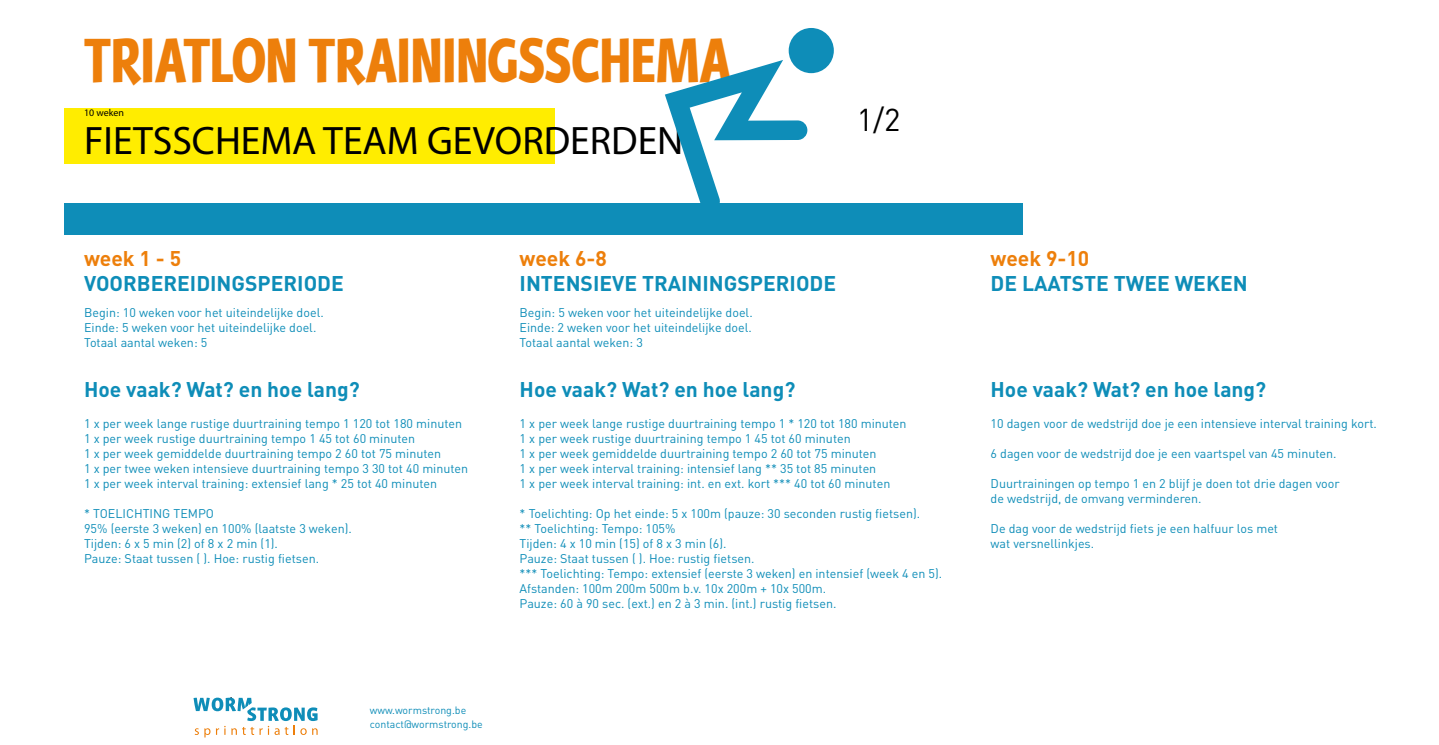
<style>
.page{position:relative;width:1439px;height:745px;background:#fff}
.page>*{position:absolute;margin:0;border:0;box-sizing:border-box;transform-origin:0 0}
.t1{font:900 66.25px "Arum Sans";color:#ed7f0b;scale:.71 1}
.t2{font:39.75px "Myriad Pro";color:#000}
.t3{font:31.25px "DIN";color:#000}
.t4{font:700 21px "DIN";color:#0e8db8}
.t5{font:700 21px "DIN";color:#ed7f0b}
.t6{font:12.5px/15px "DIN";color:#0e8db8}
.t7{font:10.62px "DIN";color:#0e8db8}
.t8{font:10px "Myriad Pro";color:#000}
</style>
<div class="page">
<div style="left:64px;top:108px;width:491px;height:56px;background:#ffed00"></div>
<svg style="left:665px;top:60px;width:142px;height:143px"></svg>
<div style="left:789px;top:28px;width:45px;height:45px;background:#0e8db8;border-radius:50%"></div>
<div style="left:64px;top:203px;width:959px;height:32px;background:#0e8db8"></div>
<svg style="left:194px;top:697px;width:124px;height:40px"></svg>
<h1 class="t1" style="left:84px;top:19px;width:913px">TRIATLON TRAININGSSCHEMA</h1>
<p class="t8" style="left:84px;top:106px;width:41px">10 weken</p>
<h3 class="t3" style="left:857px;top:100px;width:45px">1/2</h3>
<h2 class="t2" style="left:84px;top:116px;width:601px">FIETSSCHEMA TEAM GEVORDERDEN</h2>
<h3 class="t5" style="left:84px;top:245px;width:98px">week 1 - 5</h3>
<h3 class="t5" style="left:520px;top:245px;width:89px">week 6-8</h3>
<h3 class="t4" style="left:520px;top:269px;width:318px">INTENSIEVE TRAININGSPERIODE</h3>
<h3 class="t4" style="left:84px;top:269px;width:261px">VOORBEREIDINGSPERIODE</h3>
<p class="t6" style="left:84px;top:304px;width:241px">Begin: 10 weken voor het uiteindelijke doel.<br>Einde: 5 weken voor het uiteindelijke doel.<br>Totaal aantal weken: 5</p>
<p class="t6" style="left:520px;top:304px;width:235px;text-align:justify">Begin: 5 weken voor het uiteindelijke doel.<br>Einde: 2 weken voor het uiteindelijke doel.<br>Totaal aantal weken: 3</p>
<h3 class="t4" style="left:84px;top:375px;width:277px">Hoe vaak? Wat? en hoe lang?</h3>
<h3 class="t4" style="left:520px;top:375px;width:277px">Hoe vaak? Wat? en hoe lang?</h3>
<p class="t6" style="left:84px;top:415px;width:386px">1 x per week lange rustige duurtraining tempo 1 120 tot 180 minuten 1 x per week rustige duurtraining tempo 1 45 tot 60 minuten<br>1 x per week gemiddelde duurtraining tempo 2 60 tot 75 minuten<br>1 x per twee weken intensieve duurtraining tempo 3 30 tot 40 minuten 1 x per week interval training: extensief lang * 25 tot 40 minuten</p>
<p class="t6" style="left:84px;top:505px;width:269px">* TOELICHTING TEMPO<br>95% (eerste 3 weken) en 100% (laatste 3 weken).<br>Tijden: 6 x 5 min (2) of 8 x 2 min (1).<br>Pauze: Staat tussen ( ). Hoe: rustig fietsen.</p>
<p class="t6" style="left:520px;top:415px;width:388px">1 x per week lange rustige duurtraining tempo 1 * 120 tot 180 minuten 1 x per week rustige duurtraining tempo 1 45 tot 60 minuten<br>1 x per week gemiddelde duurtraining tempo 2 60 tot 75 minuten<br>1 x per week interval training: intensief lang ** 35 tot 85 minuten<br>1 x per week interval training: int. en ext. kort *** 40 tot 60 minuten</p>
<p class="t6" style="left:520px;top:505px;width:424px">* Toelichting: Op het einde: 5 x 100m (pauze: 30 seconden rustig fietsen).<br>** Toelichting: Tempo: 105%<br>Tijden: 4 x 10 min (15) of 8 x 3 min (6).<br>Pauze: Staat tussen ( ). Hoe: rustig fietsen.<br>*** Toelichting: Tempo: extensief (eerste 3 weken) en intensief (week 4 en 5).<br>Afstanden: 100m 200m 500m b.v. 10x 200m + 10x 500m.<br>Pauze: 60 à 90 sec. (ext.) en 2 à 3 min. (int.) rustig fietsen.</p>
<p class="t7" style="left:370px;top:703px;width:98px">www.wormstrong.be</p>
<p class="t7" style="left:370px;top:717px;width:115px">contact@wormstrong.be</p>
<h3 class="t5" style="left:991px;top:245px;width:100px">week 9-10</h3>
<h3 class="t4" style="left:991px;top:269px;width:259px">DE LAATSTE TWEE WEKEN</h3>
<h3 class="t4" style="left:991px;top:375px;width:277px">Hoe vaak? Wat? en hoe lang?</h3>
<p class="t6" style="left:991px;top:415px;width:388px">10 dagen voor de wedstrijd doe je een intensieve interval training kort.</p>
<p class="t6" style="left:991px;top:445px;width:347px">6 dagen voor de wedstrijd doe je een vaartspel van 45 minuten.</p>
<p class="t6" style="left:991px;top:475px;width:351px">Duurtrainingen op tempo 1 en 2 blijf je doen tot drie dagen voor de wedstrijd, de omvang verminderen.</p>
<p class="t6" style="left:991px;top:520px;width:289px">De dag voor de wedstrijd fiets je een halfuur los met wat versnellinkjes.</p>
</div>
